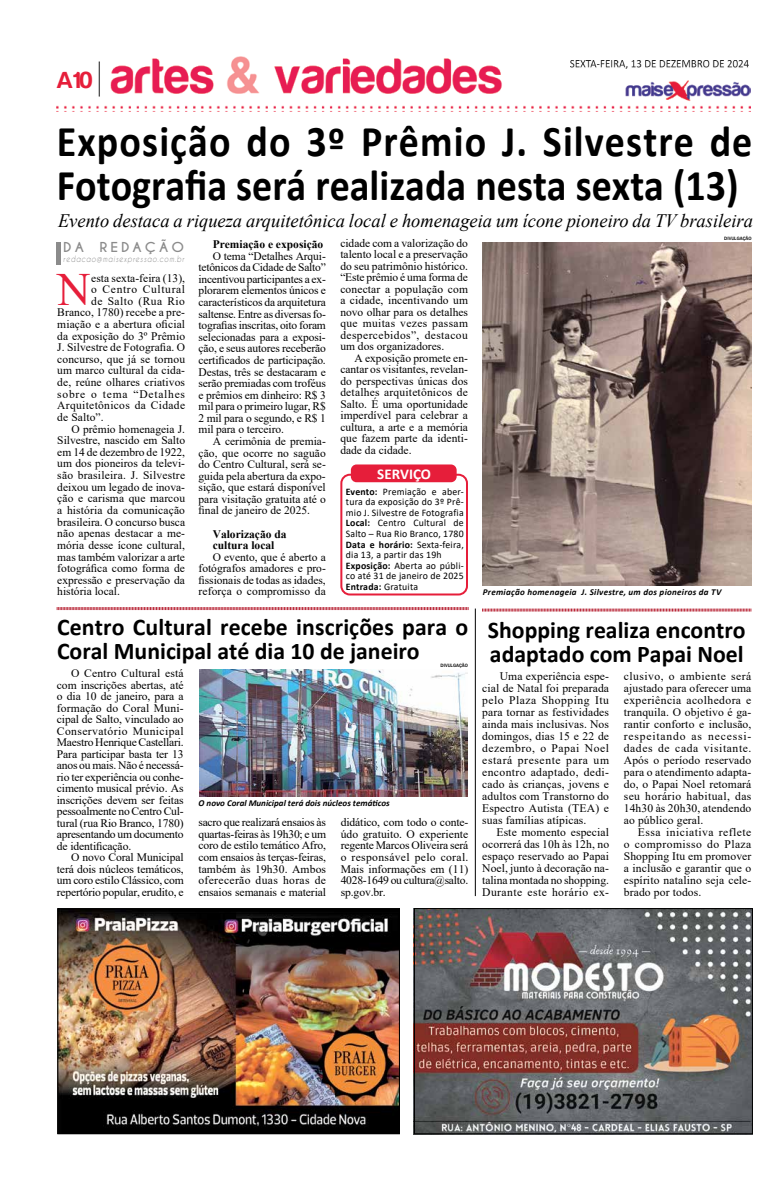
<style>
.page{position:relative;width:780px;height:1191px;background:#fff}
.page>*{position:absolute;margin:0;border:0;box-sizing:border-box;transform-origin:0 0}
.t1{font:46.2px "Times New Roman";color:#e61e3a}
.t2{font:700 44px/44px "Calibri";color:#000;scale:.91 1}
.t3{font:700 24px/24px "Calibri";color:#000}
.t4{font:24px "Harabara";color:#e61e3a}
.t5{font:italic 19px "Times New Roman";color:#000}
.t6{font:700 15px "Calibri";color:#fff}
.t7{font:700 12.9px "Caviar Dreams";letter-spacing:.22em;color:#8b8b8b;scale:1.07 1}
.t8{font:11.5px/11.5px "Times New Roman";letter-spacing:.005em;color:#000;text-align:justify}
.t9{font:700 11.5px/11.6px "Times New Roman";color:#000}
.t10{font:11.5px "Times New Roman";letter-spacing:.03em;color:#000}
.t11{font:11.5px "Times New Roman";letter-spacing:.07em;color:#000}
.t12{font:11.5px "Times New Roman";letter-spacing:.055em;color:#000}
.t13{font:11.5px "Times New Roman";letter-spacing:.04em;color:#000}
.t14{font:10px/10.6px "Calibri";letter-spacing:.02em;color:#000}
.t15{font:italic 700 9px "Calibri";letter-spacing:.03em;color:#000}
.t16{font:italic 700 9px "Calibri";color:#000}
.t17{font:italic 8.3px "Caviar Dreams";letter-spacing:.11em;color:#8b8b8b;scale:.83 1}
.t18{font:500 4.9px "Franklin Gothic";color:#000}
.s1{font-weight:700}
</style>
<div class="page">
<img style="left:56px;top:57px;width:694px;height:54px">
<img style="left:570px;top:60px;width:178px;height:9px">
<img style="left:482px;top:242px;width:269px;height:344px">
<hr style="left:57px;top:242px;width:4px;height:23px;background:#8b8b8b">
<img style="left:59px;top:910px;width:339px;height:222px">
<div style="left:57px;top:908px;width:343px;height:226px;border:1px solid #000"></div>
<img style="left:416px;top:910px;width:334px;height:222px">
<div style="left:414px;top:908px;width:338px;height:226px;border:1px solid #000"></div>
<div style="left:340px;top:474px;width:128px;height:121px;border:2px solid #e61e3a;border-radius:9px"></div>
<div style="left:351px;top:464px;width:105px;height:18px;background:#e61e3a;border-radius:6px"></div>
<svg style="left:57px;top:607px;width:411px;height:3px"></svg>
<img style="left:200px;top:669px;width:267px;height:127px">
<svg style="left:482px;top:608px;width:269px;height:3px"></svg>
<hr style="left:475px;top:608px;width:1px;height:288px;background:#000">
<h3 class="t4" style="left:57px;top:68px;width:37px">A10</h3>
<h2 class="t2" style="left:57px;top:119px;width:765px">Exposição do 3º Prêmio J. Silvestre de<br>Fotografia será realizada nesta sexta (13)</h2>
<h3 class="t5" style="left:58px;top:207px;width:696px">Evento destaca a riqueza arquitetônica local e homenageia um ícone pioneiro da TV brasileira</h3>
<p class="t18" style="left:724px;top:236px;width:29px">DIVULGAÇÃO</p>
<p class="t8" style="left:340px;top:237px;width:129px">cidade com a valorização do talento local e a preservação do seu patrimônio histórico. “Este prêmio é uma forma de conectar a população com a cidade, incentivando um novo olhar para os detalhes que muitas vezes passam despercebidos”, destacou um dos organizadores.</p>
<p class="t8" style="left:340px;top:352px;width:129px;text-indent:14px">A exposição promete en&shy;cantar os visitantes, revelan&shy;do perspectivas únicas dos detalhes arquitetônicos de Salto. É uma oportunidade imperdível para celebrar a cultura, a arte e a memória que fazem parte da identi&shy;dade da cidade.</p>
<h3 class="t6" style="left:377px;top:464px;width:55px">SERVIÇO</h3>
<p class="t14" style="left:346px;top:486px;width:119px"><span class="s1">Evento:</span> Premiação e aber&shy;tura da exposição do 3º Prê&shy;mio J. Silvestre de Fotografia<br><span class="s1">Local:</span> Centro Cultural de<br>Salto – Rua Rio Branco, 1780<br><span class="s1">Data e horário:</span> Sexta-feira, dia 13, a partir das 19h<br><span class="s1">Exposição:</span> Aberta ao públi&shy;co até 31 de janeiro de 2025<br><span class="s1">Entrada:</span> Gratuita</p>
<h3 class="t3" style="left:57px;top:614px;width:413px">Centro Cultural recebe inscrições para o<br>Coral Municipal até dia 10 de janeiro</h3>
<p class="t8" style="left:57px;top:667px;width:128px;text-indent:14px">O Centro Cultural está com inscrições abertas, até o dia 10 de janeiro, para a formação do Coral Muni&shy;cipal de Salto, vinculado ao Conservatório Municipal Maestro Henrique Castellari.<br>Para participar basta ter 13 anos ou mais. Não é necessá&shy;rio ter experiência ou conhe&shy;cimento musical prévio. As inscrições devem ser feitas pessoalmente no Centro Cul&shy;tural (rua Rio Branco, 1780) apresentando um documento de identificação.</p>
<p class="t8" style="left:57px;top:851px;width:128px;text-indent:14px">O novo Coral Municipal terá dois núcleos temáticos, um coro estilo Clássico, com repertório popular, erudito, e</p>
<p class="t7" style="left:63px;top:240px;width:114px">DA REDAÇÃO</p>
<p class="t17" style="left:63px;top:254px;width:147px">redacao@maisexpressao.com.br</p>
<h1 class="t1" style="left:57px;top:256px;width:35px">N</h1>
<p class="t8" style="left:91px;top:272px;width:95px">esta sexta-feira (13),</p>
<p class="t9" style="left:213px;top:238px;width:112px">Premiação e exposição</p>
<p class="t8" style="left:198px;top:250px;width:129px;text-indent:14px">O tema “Detalhes Arqui&shy;tetônicos da Cidade de Salto” incentivou participantes a ex&shy;plorarem elementos únicos e característicos da arquitetura saltense. Entre as diversas fo&shy;tografias inscritas, oito foram selecionadas para a exposi&shy;ção, e seus autores receberão certificados de participação.<br>Destas, três se destacaram e serão premiadas com troféus e prêmios em dinheiro: R$ 3 mil para o primeiro lugar, R$ 2 mil para o segundo, e R$ 1 mil para o terceiro.</p>
<p class="t8" style="left:198px;top:435px;width:129px;text-indent:14px">A cerimônia de premia&shy;ção, que ocorre no saguão do Centro Cultural, será se&shy;guida pela abertura da expo&shy;sição, que estará disponível para visitação gratuita até o final de janeiro de 2025.</p>
<p class="t9" style="left:213px;top:527px;width:75px">Valorização da cultura local</p>
<p class="t8" style="left:198px;top:550px;width:129px;text-indent:14px">O evento, que é aberto a fotógrafos amadores e pro&shy;fissionais de todas as idades, reforça o compromisso da</p>
<p class="t12" style="left:91px;top:281px;width:95px">o Centro Cultural</p>
<p class="t13" style="left:91px;top:293px;width:95px">de Salto (Rua Rio</p>
<p class="t8" style="left:57px;top:306px;width:129px">Branco, 1780) recebe a pre-</p>
<p class="t8" style="left:57px;top:318px;width:129px">miação e a abertura oficial</p>
<p class="t8" style="left:57px;top:329px;width:129px">da exposição do 3º Prêmio</p>
<p class="t8" style="left:57px;top:341px;width:129px">J. Silvestre de Fotografia. O</p>
<p class="t8" style="left:57px;top:353px;width:129px">concurso, que já se tornou</p>
<p class="t8" style="left:57px;top:364px;width:129px">um marco cultural da cida-</p>
<p class="t8" style="left:57px;top:376px;width:129px">de, reúne olhares criativos</p>
<p class="t11" style="left:57px;top:386px;width:129px">sobre o tema “Detalhes</p>
<p class="t10" style="left:57px;top:397px;width:129px">Arquitetônicos da Cidade</p>
<p class="t8" style="left:57px;top:411px;width:48px">de Salto”.</p>
<p class="t8" style="left:71px;top:422px;width:115px">O prêmio homenageia J.</p>
<p class="t8" style="left:57px;top:434px;width:129px">Silvestre, nascido em Salto</p>
<p class="t8" style="left:57px;top:446px;width:129px">em 14 de dezembro de 1922,</p>
<p class="t8" style="left:57px;top:457px;width:129px">um dos pioneiros da televi-</p>
<p class="t8" style="left:57px;top:469px;width:129px">são brasileira. J. Silvestre</p>
<p class="t8" style="left:57px;top:481px;width:129px">deixou um legado de inova-</p>
<p class="t8" style="left:57px;top:492px;width:129px">ção e carisma que marcou</p>
<p class="t8" style="left:57px;top:504px;width:129px">a história da comunicação</p>
<p class="t8" style="left:57px;top:515px;width:129px">brasileira. O concurso busca</p>
<p class="t8" style="left:57px;top:527px;width:129px">não apenas destacar a me-</p>
<p class="t8" style="left:57px;top:539px;width:129px">mória desse ícone cultural,</p>
<p class="t8" style="left:57px;top:550px;width:129px">mas também valorizar a arte</p>
<p class="t8" style="left:57px;top:562px;width:129px">fotográfica como forma de</p>
<p class="t8" style="left:57px;top:574px;width:129px">expressão e preservação da</p>
<p class="t8" style="left:57px;top:585px;width:64px">história local.</p>
<p class="t15" style="left:483px;top:586px;width:240px">Premiação homenageia J. Silvestre, um dos pioneiros da TV</p>
<h3 class="t3" style="left:488px;top:617px;width:259px">Shopping realiza encontro adaptado com Papai Noel</h3>
<p class="t8" style="left:482px;top:670px;width:128px;line-height:12px;text-indent:17px">Uma experiência espe&shy;cial de Natal foi preparada pelo Plaza Shopping Itu para tornar as festividades ainda mais inclusivas. Nos domingos, dias 15 e 22 de dezembro, o Papai Noel estará presente para um encontro adaptado, dedi&shy;cado às crianças, jovens e adultos com Transtorno do Espectro Autista (TEA) e suas famílias atípicas.</p>
<p class="t8" style="left:482px;top:826px;width:128px;line-height:12px;text-indent:14px">Este momento especial ocorrerá das 10h às 12h, no espaço reservado ao Papai Noel, junto à decoração na&shy;talina montada no shopping.<br>Durante este horário ex-</p>
<p class="t18" style="left:440px;top:662px;width:29px">DIVULGAÇÃO</p>
<p class="t8" style="left:623px;top:670px;width:129px;line-height:12px">clusivo, o ambiente será ajustado para oferecer uma experiência acolhedora e tranquila. O objetivo é ga&shy;rantir conforto e inclusão, respeitando as necessi&shy;dades de cada visitante.<br>Após o período reservado para o atendimento adapta&shy;do, o Papai Noel retomará seu horário habitual, das 14h30 às 20h30, atendendo ao público geral.</p>
<p class="t8" style="left:623px;top:826px;width:129px;line-height:12px;text-indent:14px">Essa iniciativa reflete o compromisso do Plaza Shopping Itu em promover a inclusão e garantir que o espírito natalino seja cele&shy;brado por todos.</p>
<p class="t16" style="left:198px;top:796px;width:193px">O novo Coral Municipal terá dois núcleos temáticos</p>
<p class="t8" style="left:198px;top:816px;width:129px">sacro que realizará ensaios às quartas-feiras às 19h30; e um coro de estilo temático Afro, com ensaios às terças-feiras, também às 19h30. Ambos oferecerão duas horas de ensaios semanais e material</p>
<p class="t8" style="left:341px;top:816px;width:129px">didático, com todo o conte&shy;údo gratuito. O experiente regente Marcos Oliveira será o responsável pelo coral.<br>Mais informações em (11)<br>4028-1649 ou cultura@salto. sp.gov.br.</p>
</div>
